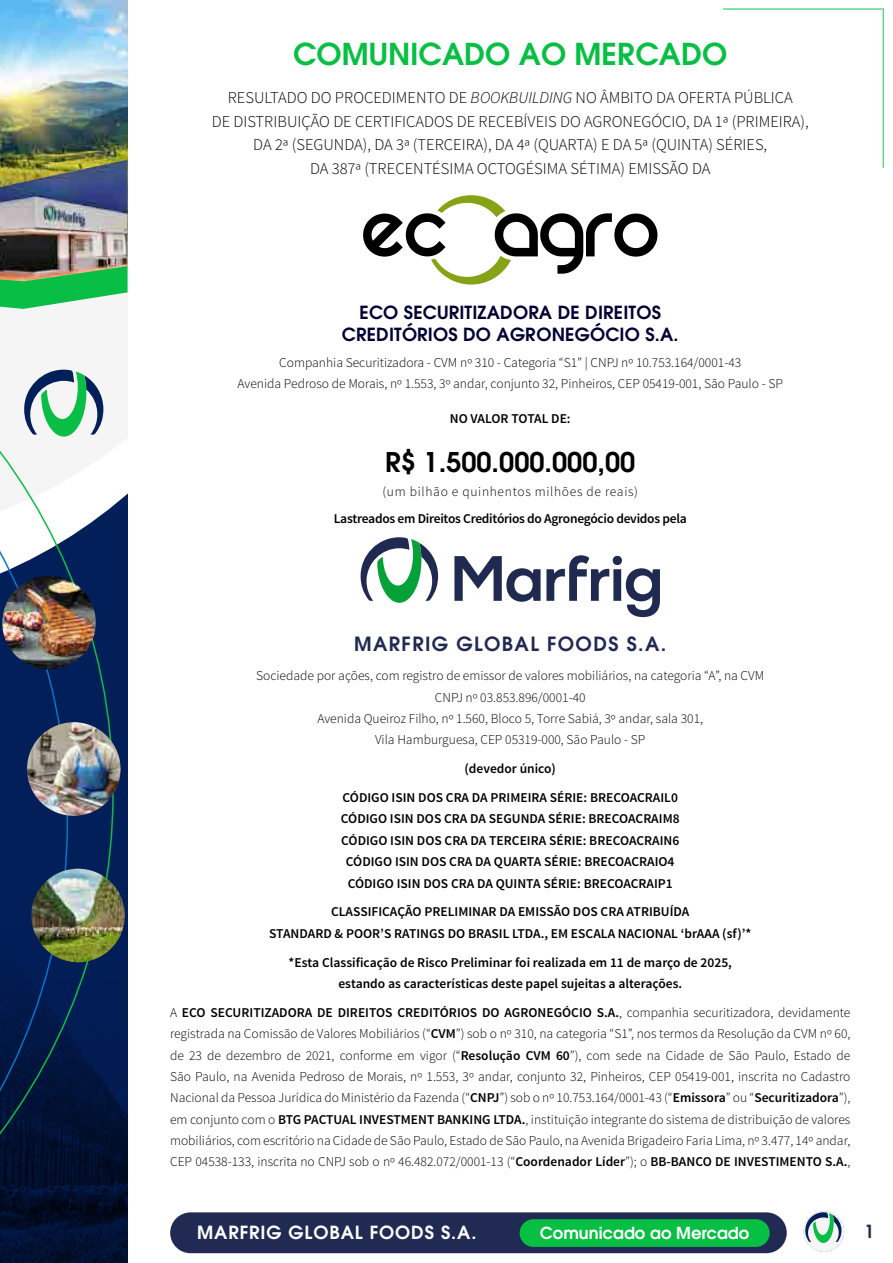
<style>
.page{position:relative;width:893px;height:1263px;background:#fff}
.page>*{position:absolute;margin:0;border:0;box-sizing:border-box;transform-origin:0 0}
.TIPO_DE_ANUNCIO{font:600 30px "ITC Avant Garde Pro";color:#07bf43}
.VALOR{font:600 27px "ITC Avant Garde Pro";color:#000}
.NOME_DO_FUNDO{font:600 19.5px "ITC Avant Garde Pro";letter-spacing:.07em;color:#212a53}
.NOME_DO_FUNDO-2{font:600 18px/21.9px "ITC Avant Garde Pro";letter-spacing:.01em;color:#003;text-align:center}
.t1{font:600 18px "ITC Avant Garde Pro";letter-spacing:.05em;color:#fff}
.t2{font:600 18px "ITC Avant Garde Pro";color:#212a53}
.TIPO_DE_OFERTA{font:300 16.5px/23.4px "Source Sans Pro";color:#000;text-align:center}
.t3{font:600 16.5px "ITC Avant Garde Pro";color:#fff}
.CODIGO_ISIN{font:300 13.5px/21.3px "Source Sans Pro";color:#000;text-align:center}
.CODIGO_ISIN-2{font:600 13.5px/21.3px "Source Sans Pro";color:#000;text-align:center}
.CODIGO_ISIN-3{font:600 13.5px "Source Sans Pro";letter-spacing:-.02em;color:#000}
.CODIGO_ISIN-4{font:300 13.5px "Source Sans Pro";letter-spacing:.05em;color:#000}
.s1{font-style:italic}
.s2{font-weight:600}
</style>
<div class="page">
<hr style="left:882px;top:8px;width:2px;height:160px;background:#07bf43">
<hr style="left:723px;top:8px;width:159px;height:2px;background:#07bf43">
<div style="left:0;top:0;width:128px;height:1263px;background:#031f5a"></div>
<img style="left:114px;top:907px;width:14px;height:356px">
<svg style="left:114px;top:309px;width:14px;height:196px;background:#f0f1f3"></svg>
<img style="left:0;top:0;width:128px;height:159px">
<img style="left:0;top:159px;width:128px;height:122px">
<svg style="left:0;top:221px;width:114px;height:1042px"></svg>
<svg style="left:0;top:250px;width:68px;height:1013px"></svg>
<img style="left:31px;top:869px;width:94px;height:93px;border-radius:47px">
<img style="left:2px;top:576px;width:94px;height:93px;border-radius:47px">
<img style="left:27px;top:722px;width:94px;height:94px;border-radius:47px">
<svg style="left:804px;top:1211px;width:40px;height:41px"></svg>
<div style="left:170px;top:1212px;width:617px;height:41px;background:#212a53;border-radius:20px"></div>
<div style="left:520px;top:1219px;width:250px;height:28px;background:#07bf43;border-radius:14px"></div>
<svg style="left:363px;top:195px;width:294px;height:90px"></svg>
<svg style="left:361px;top:537px;width:299px;height:80px"></svg>
<p class="TIPO_DE_ANUNCIO" style="left:293px;top:34px;width:436px">COMUNICADO AO MERCADO</p>
<p class="TIPO_DE_OFERTA" style="left:212px;top:86px;width:599px">RESULTADO DO PROCEDIMENTO DE <span class="s1">BOOKBUILDING</span> NO ÂMBITO DA OFERTA PÚBLICA<br>DE DISTRIBUIÇÃO DE CERTIFICADOS DE RECEBÍVEIS DO AGRONEGÓCIO, DA 1ª (PRIMEIRA), DA 2ª (SEGUNDA), DA 3ª (TERCEIRA), DA 4ª (QUARTA) E DA 5ª (QUINTA) SÉRIES,<br>DA 387ª (TRECENTÉSIMA OCTOGÉSIMA SÉTIMA) EMISSÃO DA</p>
<p class="NOME_DO_FUNDO-2" style="left:342px;top:301px;width:338px">ECO SECURITIZADORA DE DIREITOS<br>CREDITÓRIOS DO AGRONEGÓCIO S.A.</p>
<p class="CODIGO_ISIN" style="left:238px;top:352px;width:547px">Companhia Securitizadora - CVM nº 310 - Categoria “S1” | CNPJ nº 10.753.164/0001-43<br>Avenida Pedroso de Morais, nº 1.553, 3º andar, conjunto 32, Pinheiros, CEP 05419-001, São Paulo - SP</p>
<p class="CODIGO_ISIN-2" style="left:450px;top:408px;width:122px">NO VALOR TOTAL DE:</p>
<p class="VALOR" style="left:385px;top:445px;width:252px">R$ 1.500.000.000,00</p>
<p class="CODIGO_ISIN-4" style="left:383px;top:483px;width:257px">(um bilhão e quinhentos milhões de reais)</p>
<p class="CODIGO_ISIN-3" style="left:334px;top:510px;width:355px">Lastreados em Direitos Creditórios do Agronegócio devidos pela</p>
<p class="NOME_DO_FUNDO" style="left:354px;top:631px;width:313px">MARFRIG GLOBAL FOODS S.A.</p>
<p class="CODIGO_ISIN" style="left:256px;top:665px;width:510px">Sociedade por ações, com registro de emissor de valores mobiliários, na categoria “A”, na CVM CNPJ nº 03.853.896/0001-40<br>Avenida Queiroz Filho, nº 1.560, Bloco 5, Torre Sabiá, 3º andar, sala 301,<br>Vila Hamburguesa, CEP 05319-000, São Paulo - SP</p>
<p class="CODIGO_ISIN-2" style="left:465px;top:758px;width:93px">(devedor único)</p>
<p class="CODIGO_ISIN-2" style="left:341px;top:787px;width:340px">CÓDIGO ISIN DOS CRA DA PRIMEIRA SÉRIE: BRECOACRAIL0<br>CÓDIGO ISIN DOS CRA DA SEGUNDA SÉRIE: BRECOACRAIM8<br>CÓDIGO ISIN DOS CRA DA TERCEIRA SÉRIE: BRECOACRAIN6<br>CÓDIGO ISIN DOS CRA DA QUARTA SÉRIE: BRECOACRAIO4<br>CÓDIGO ISIN DOS CRA DA QUINTA SÉRIE: BRECOACRAIP1</p>
<p class="CODIGO_ISIN-2" style="left:269px;top:902px;width:484px">CLASSIFICAÇÃO PRELIMINAR DA EMISSÃO DOS CRA ATRIBUÍDA<br>STANDARD &amp; POOR’S RATINGS DO BRASIL LTDA., EM ESCALA NACIONAL ‘brAAA (sf)’*</p>
<p class="CODIGO_ISIN-2" style="left:289px;top:952px;width:445px">*Esta Classificação de Risco Preliminar foi realizada em 11 de março de 2025, estando as características deste papel sujeitas a alterações.</p>
<p class="CODIGO_ISIN" style="left:170px;top:1002px;width:682px;text-align:justify">A <span class="s2">ECO SECURITIZADORA DE DIREITOS CREDITÓRIOS DO AGRONEGÓCIO S.A.</span>, companhia securitizadora, devidamente registrada na Comissão de Valores Mobiliários (“<span class="s2">CVM</span>”) sob o nº 310, na categoria “S1”, nos termos da Resolução da CVM nº 60, de 23 de dezembro de 2021, conforme em vigor (“<span class="s2">Resolução CVM 60</span>”), com sede na Cidade de São Paulo, Estado de São Paulo, na Avenida Pedroso de Morais, nº 1.553, 3º andar, conjunto 32, Pinheiros, CEP 05419-001, inscrita no Cadastro Nacional da Pessoa Jurídica do Ministério da Fazenda (“<span class="s2">CNPJ</span>”) sob o nº 10.753.164/0001-43 (“<span class="s2">Emissora</span>” ou “<span class="s2">Securitizadora</span>”), em conjunto com o <span class="s2">BTG PACTUAL INVESTMENT BANKING LTDA.</span>, instituição integrante do sistema de distribuição de valores mobiliários, com escritório na Cidade de São Paulo, Estado de São Paulo, na Avenida Brigadeiro Faria Lima, nº 3.477, 14º andar, CEP 04538-133, inscrita no CNPJ sob o nº 46.482.072/0001-13 (“<span class="s2">Coordenador Líder</span>”); o <span class="s2">BB-BANCO DE INVESTIMENTO S.A.</span>,</p>
<h3 class="t1" style="left:197px;top:1221px;width:281px">MARFRIG GLOBAL FOODS S.A.</h3>
<p class="t3" style="left:540px;top:1222px;width:211px">Comunicado ao Mercado</p>
<h3 class="t2" style="left:864px;top:1219px;width:12px">1</h3>
</div>
